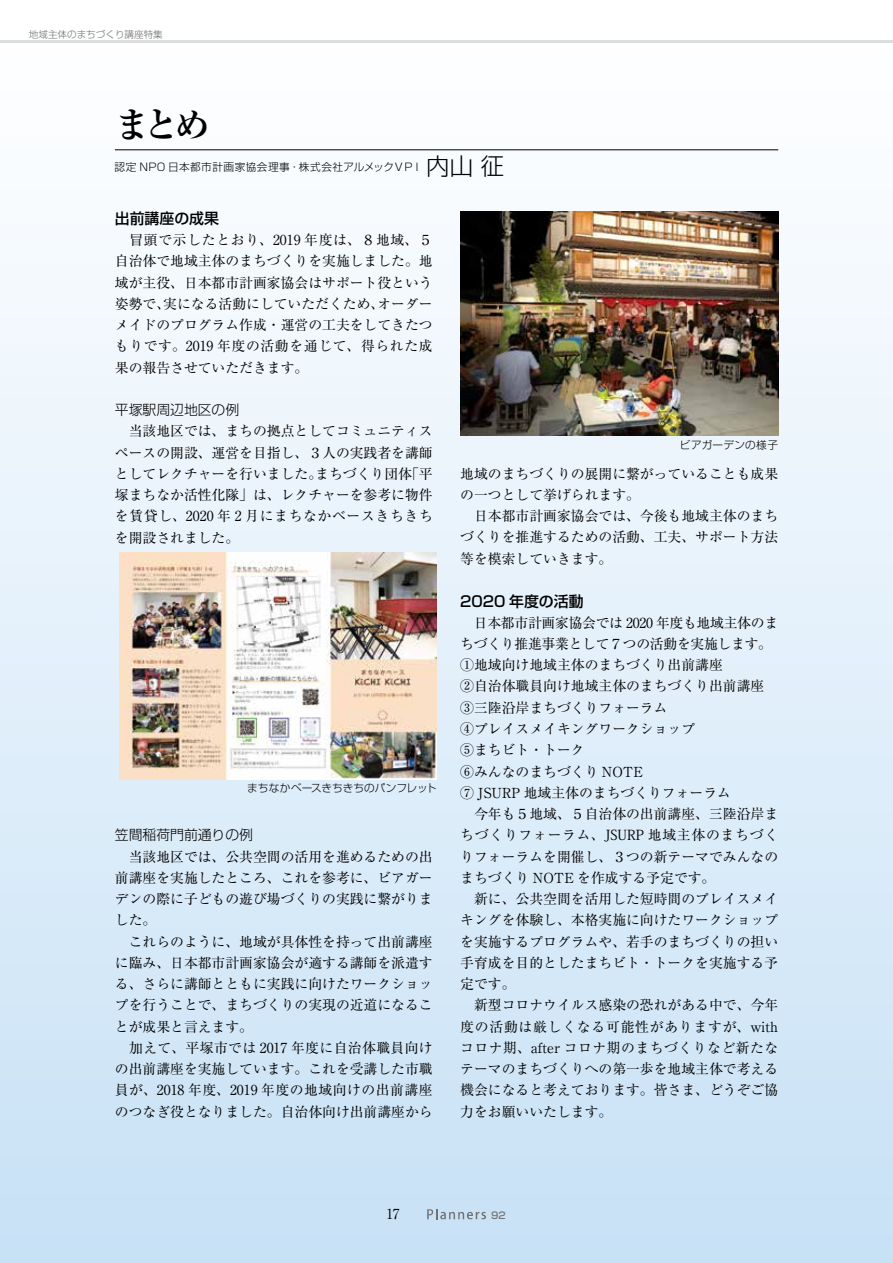
<style>
.page{position:relative;width:893px;height:1263px;background:#fff}
.page>*{position:absolute;margin:0;border:0;box-sizing:border-box;transform-origin:0 0}
.t1{font:700 35.1px "Ryumin Pro";color:#000}
.t2{font:500 14.85px "Shin Go Pro";color:#000}
.t3{font:13.8px/21.3px "Ryumin Pro";color:#000}
.t4{font:300 13.8px "Shin Go Pro";color:#000}
.t5{font:300 10.65px "Shin Go Pro";letter-spacing:.04em;color:#000}
.t6{font:300 10.65px "Shin Go Pro";color:#000}
.t7{font:300 10.65px "Shin Go Pro";letter-spacing:.02em;color:#000}
.t8{font:300 9.6px "Shin Go Pro";color:#727171}
.t9{font:500 9.6px "Shin Go Pro";color:#727171}
.s1{font-size:23.4px}
.s2{font-family:"Koz Min Pr 6 N"}
</style>
<div class="page">
<div style="left:0;top:0;width:893px;height:1263px;background:linear-gradient(to bottom,#fff,#c8e1f6)"></div>
<svg style="left:427px;top:1209px;width:59px;height:10px"></svg>
<hr style="left:0;top:40px;width:893px;height:3px;background:#dcdddd">
<hr style="left:115px;top:150px;width:663px;height:1px;background:#000">
<img style="left:460px;top:211px;width:318px;height:225px">
<img style="left:119px;top:553px;width:318px;height:226px">
<p class="t8" style="left:29px;top:27px;width:135px">地域主体のまちづくり講座特集</p>
<h1 class="t1" style="left:114px;top:96px;width:97px">まとめ</h1>
<p class="t5" style="left:114px;top:159px;width:391px">認定 NPO 日本都市計画家協会理事・株式会社アルメックＶＰＩ<span class="s1">内山 征</span></p>
<p class="t2" style="left:115px;top:206px;width:106px">出前講座の成果</p>
<p class="t3" style="left:115px;top:228px;width:319px;text-align:justify">　冒頭で示したとおり、2019 年度は、８地域、５自治体で地域主体のまちづくりを実施しました。地域が主役、日本都市計画家協会はサポート役という姿勢で、実になる活動にしていただくため、オーダーメイドのプログラム作成・運営の工夫をしてきたつもりです。2019 年度の活動を通じて、得られた成果の報告させていただきます。</p>
<p class="t4" style="left:115px;top:398px;width:126px">平塚駅周辺地区の例</p>
<p class="t3" style="left:115px;top:420px;width:319px;text-align:justify">　当該地区では、まちの拠点としてコミュニティスペースの開設、運営を目指し、３人の実践者を講師としてレクチャーを行いました。まちづくり団体「平塚まちなか活性化隊」は、レクチャーを参考に物件を賃貸し、2020 年 2 月にまちなかベースきちきちを開設されました。</p>
<p class="t6" style="left:247px;top:779px;width:191px">まちなかベースきちきちのパンフレット</p>
<p class="t4" style="left:115px;top:824px;width:140px">笠間稲荷門前通りの例</p>
<p class="t3" style="left:115px;top:845px;width:319px">　当該地区では、公共空間の活用を進めるための出前講座を実施したところ、これを参考に、ビアガーデンの際に子どもの遊び場づくりの実践に繋がりました。<br>　これらのように、地域が具体性を持って出前講座に臨み、日本都市計画家協会が適する講師を派遣する、さらに講師とともに実践に向けたワークショップを行うことで、まちづくりの実現の近道になることが成果と言えます。<br>　加えて、平塚市では 2017 年度に自治体職員向けの出前講座を実施しています。これを受講した市職員が、2018 年度、2019 年度の地域向けの出前講座のつなぎ役となりました。自治体向け出前講座から</p>
<p class="t7" style="left:680px;top:436px;width:100px">ビアガーデンの様子</p>
<p class="t3" style="left:460px;top:462px;width:319px">地域のまちづくりの展開に繋がっていることも成果の一つとして挙げられます。<br>　日本都市計画家協会では、今後も地域主体のまちづくりを推進するための活動、工夫、サポート方法等を模索していきます。</p>
<p class="t2" style="left:460px;top:589px;width:125px">2020 年度の活動</p>
<p class="t3" style="left:460px;top:611px;width:319px">　日本都市計画家協会では 2020 年度も地域主体のまちづくり推進事業として７つの活動を実施します。<br>①地域向け地域主体のまちづくり出前講座<br>②自治体職員向け地域主体のまちづくり出前講座<br>③三陸沿岸まちづくりフォーラム<br>④プレイスメイキングワークショップ<br>⑤まちビト・トーク<br>⑥みんなのまちづくり NOTE<br>⑦ JSURP 地域主体のまちづくりフォーラム<br>　今年も５地域、５自治体の出前講座、三陸沿岸まちづくりフォーラム、<span class="s2">JSURP</span> 地域主体のまちづくりフォーラムを開催し、３つの新テーマでみんなのまちづくり NOTE を作成する予定です。<br>　新に、公共空間を活用した短時間のプレイスメイキングを体験し、本格実施に向けたワークショップを実施するプログラムや、若手のまちづくりの担い手育成を目的としたまちビト・トークを実施する予定です。<br>　新型コロナウイルス感染の恐れがある中で、今年度の活動は厳しくなる可能性がありますが、withコロナ期、after コロナ期のまちづくりなど新たなテーマのまちづくりへの第一歩を地域主体で考える機会になると考えております。皆さま、どうぞご協力をお願いいたします。</p>
<p class="t3" style="left:386px;top:1202px;width:15px">17</p>
<p class="t9" style="left:491px;top:1208px;width:16px">92</p>
</div>
